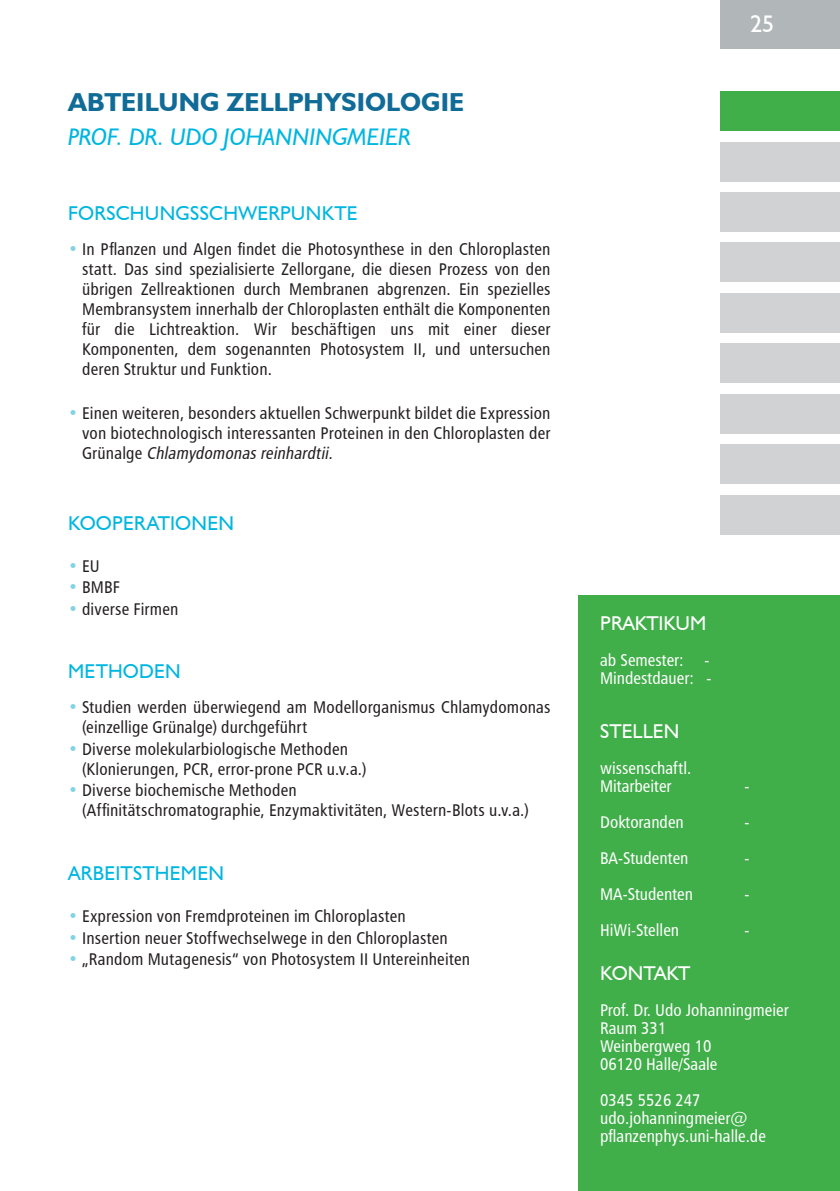
<style>
.page{position:relative;width:840px;height:1191px;background:#fff}
.page>*{position:absolute;margin:0;border:0;box-sizing:border-box;transform-origin:0 0}
.t1{font:700 26px "Humanist 521 BT";letter-spacing:.005em;color:#106b96}
.t2{font:italic 24px "Humanist 521 BT";color:#00b6e0}
.t3{font:24px "Humanist 521 BT";color:#fff}
.t4{font:20px "Humanist 521 BT";letter-spacing:.01em;color:#00b6e0}
.t5{font:20px "Humanist 521 BT";color:#fff}
.t6{font:20px "Humanist 521 BT";letter-spacing:-.02em;color:#fff}
.t7{font:17px/20px "Humanist 777 BT Roman Condensed B";letter-spacing:.01em;color:#231f20}
.t8{font:17px/18px "Humanist 777 BT Roman Condensed B";color:#fff}
.s1{color:#84d3e5}
.s2{font-style:italic}
</style>
<div class="page">
<div style="left:719px;top:0;width:120px;height:48px;background:#b1b7b8"></div>
<div style="left:578px;top:595px;width:261px;height:596px;background:#40ae49"></div>
<div style="left:719px;top:91px;width:120px;height:40px;background:#40ae49"></div>
<div style="left:719px;top:142px;width:120px;height:39px;background:#d0d2d3"></div>
<div style="left:719px;top:192px;width:120px;height:39px;background:#d0d2d3"></div>
<div style="left:719px;top:243px;width:120px;height:39px;background:#d0d2d3"></div>
<div style="left:719px;top:293px;width:120px;height:39px;background:#d0d2d3"></div>
<div style="left:719px;top:344px;width:120px;height:39px;background:#d0d2d3"></div>
<div style="left:719px;top:394px;width:120px;height:39px;background:#d0d2d3"></div>
<div style="left:719px;top:445px;width:120px;height:39px;background:#d0d2d3"></div>
<div style="left:719px;top:495px;width:120px;height:39px;background:#d0d2d3"></div>
<h1 class="t1" style="left:68px;top:86px;width:397px">ABTEILUNG ZELLPHYSIOLOGIE</h1>
<h2 class="t2" style="left:68px;top:122px;width:343px">PROF. DR. UDO JOHANNINGMEIER</h2>
<p class="t4" style="left:68px;top:201px;width:291px">FORSCHUNGSSCHWERPUNKTE</p>
<p class="t7" style="left:82px;top:239px;width:469px;text-align:justify;text-indent:-14px"><span class="s1">•</span> In Pflanzen und Algen findet die Photosynthese in den Chloroplasten statt. Das sind spezialisierte Zellorgane, die diesen Prozess von den übrigen Zellreaktionen durch Membranen abgrenzen. Ein spezielles Membransystem innerhalb der Chloroplasten enthält die Komponenten für die Lichtreaktion. Wir beschäftigen uns mit einer dieser Komponenten, dem sogenannten Photosystem II, und untersuchen deren Struktur und Funktion.</p>
<p class="t7" style="left:82px;top:402px;width:469px;text-align:justify;text-indent:-14px"><span class="s1">•</span> Einen weiteren, besonders aktuellen Schwerpunkt bildet die Expression von biotechnologisch interessanten Proteinen in den Chloroplasten der G r ü n a l g e <span class="s2">Chlamydomonasreinhardtii.</span></p>
<p class="t4" style="left:68px;top:511px;width:167px">KOOPERATIONEN</p>
<p class="t7" style="left:68px;top:555px;width:33px"><span class="s1">•</span> EU</p>
<p class="t7" style="left:68px;top:577px;width:53px"><span class="s1">•</span> BMBF</p>
<p class="t7" style="left:68px;top:599px;width:112px"><span class="s1">•</span> diverse Firmen</p>
<p class="t4" style="left:68px;top:658px;width:114px">METHODEN</p>
<p class="t7" style="left:82px;top:696px;width:469px;text-indent:-14px"><span class="s1">•</span> Studien werden überwiegend am Modellorganismus Chlamydomonas (einzellige Grünalge) durchgeführt</p>
<p class="t7" style="left:82px;top:738px;width:285px;text-indent:-14px"><span class="s1">•</span> Diverse molekularbiologische Methoden (Klonierungen, PCR, error-prone PCR u.v.a.)</p>
<p class="t7" style="left:82px;top:780px;width:448px;text-indent:-14px"><span class="s1">•</span> Diverse biochemische Methoden<br>(Affinitätschromatographie, Enzymaktivitäten, Western-Blots u.v.a.)</p>
<p class="t4" style="left:68px;top:861px;width:157px">ARBEITSTHEMEN</p>
<p class="t7" style="left:68px;top:905px;width:339px"><span class="s1">•</span> Expression von Fremdproteinen im Chloroplasten</p>
<p class="t7" style="left:68px;top:927px;width:381px"><span class="s1">•</span> Insertion neuer Stoffwechselwege in den Chloroplasten</p>
<p class="t7" style="left:68px;top:949px;width:403px"><span class="s1">•</span> „Random Mutagenesis“ von Photosystem II Untereinheiten</p>
<h2 class="t3" style="left:749px;top:9px;width:26px">25</h2>
<p class="t5" style="left:600px;top:610px;width:107px">PRAKTIKUM</p>
<p class="t8" style="left:600px;top:650px;width:113px">ab Semester: -<br>Mindestdauer: -</p>
<p class="t5" style="left:600px;top:718px;width:80px">STELLEN</p>
<p class="t8" style="left:600px;top:758px;width:93px">wissenschaftl.<br>Mitarbeiter</p>
<p class="t8" style="left:744px;top:776px;width:6px">-</p>
<p class="t8" style="left:600px;top:812px;width:85px">Doktoranden</p>
<p class="t8" style="left:744px;top:812px;width:6px">-</p>
<p class="t8" style="left:600px;top:848px;width:90px">BA-Studenten</p>
<p class="t8" style="left:744px;top:848px;width:6px">-</p>
<p class="t8" style="left:600px;top:884px;width:94px">MA-Studenten</p>
<p class="t8" style="left:744px;top:884px;width:6px">-</p>
<p class="t8" style="left:600px;top:920px;width:80px">HiWi-Stellen</p>
<p class="t8" style="left:744px;top:920px;width:6px">-</p>
<p class="t6" style="left:600px;top:961px;width:92px">KONTAKT</p>
<p class="t8" style="left:600px;top:1001px;width:190px">Prof. Dr. Udo Johanningmeier<br>Raum 331<br>Weinbergweg 10<br>06120 Halle/Saale</p>
<p class="t8" style="left:600px;top:1091px;width:167px">0345 5526 247 udo.johanningmeier@ pflanzenphys.uni-halle.de</p>
</div>
